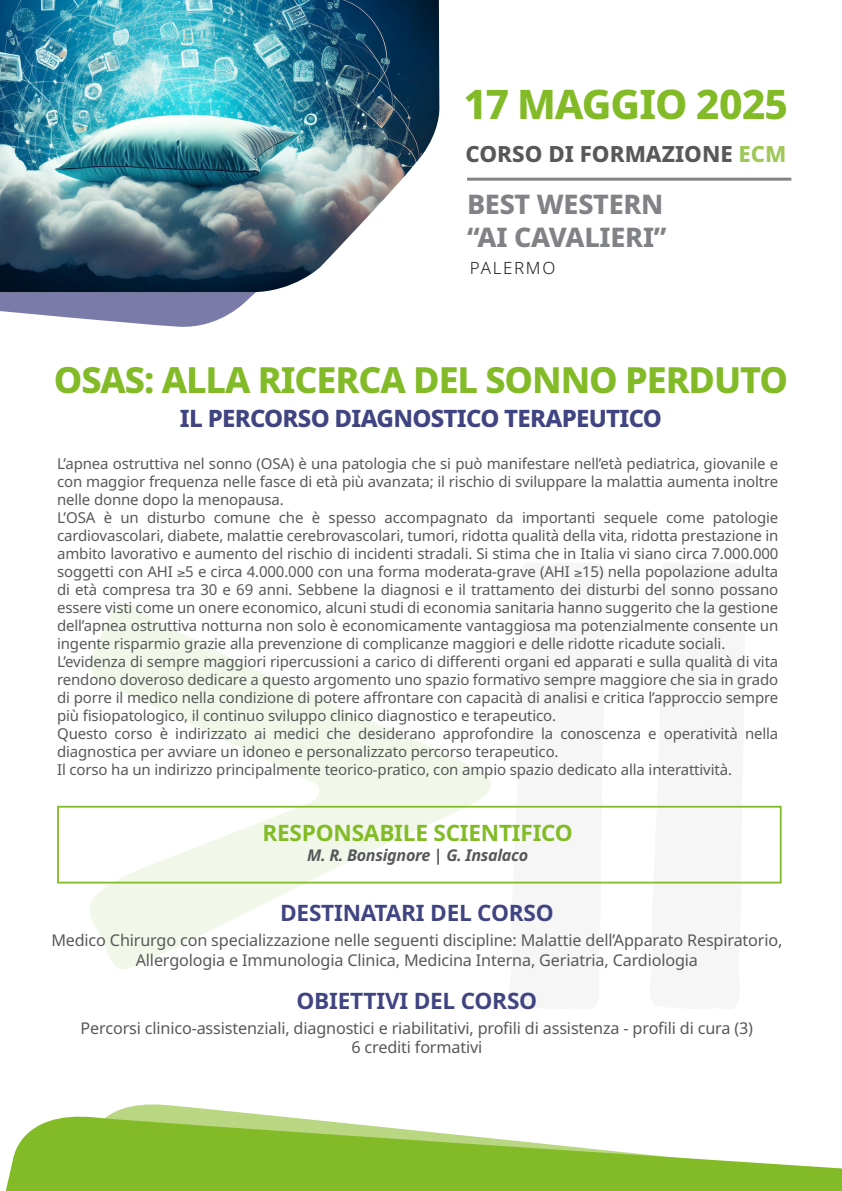
<style>
.page{position:relative;width:842px;height:1191px;background:#fff}
.page>*{position:absolute;margin:0;border:0;box-sizing:border-box;transform-origin:0 0}
.t1{font:800 40.7px "Noto Sans";letter-spacing:-.025em;color:#82bb27}
.t2{font:800 36px "Noto Sans";letter-spacing:-.03em;color:#82bb27}
.t3{font:800 27px "Noto Sans";letter-spacing:-.01em;color:#808285}
.t4{font:800 24px "Noto Sans";letter-spacing:-.03em;color:#404481}
.t5{font:700 22.6px "Noto Sans";letter-spacing:-.01em;color:#404481}
.t6{font:700 22.6px "Noto Sans";letter-spacing:-.01em;color:#82bb27}
.t7{font:800 22.3px "Noto Sans";color:#57585a}
.t8{font:300 16.9px "Noto Sans";letter-spacing:.1em;color:#231f20}
.t9{font:16.2px "Noto Sans";letter-spacing:-.01em;color:#57585a}
.t10{font:italic 700 16.2px "Noto Sans";letter-spacing:-.02em;color:#57585a}
.t11{font:15px/18px "Noto Sans";letter-spacing:-.01em;color:#57585a;text-align:justify}
.s1{color:#9fc859}
</style>
<div class="page">
<svg style="left:0;top:292px;width:257px;height:35px;fill:#7b7ba9"></svg>
<img style="left:0;top:0;width:439px;height:292px">
<svg style="left:5px;top:1109px;width:837px;height:82px;fill:#82bb27"></svg>
<div style="left:57px;top:806px;width:725px;height:77px;border:2px solid #82bb27"></div>
<hr style="left:467px;top:178px;width:324px;height:3px;background:#808285">
<p class="t1" style="left:466px;top:81px;width:324px">17 MAGGIO 2025</p>
<p class="t7" style="left:466px;top:141px;width:322px">CORSO DI FORMAZIONE <span class="s1">ECM</span></p>
<p class="t3" style="left:467px;top:188px;width:198px">BEST WESTERN</p>
<p class="t3" style="left:467px;top:221px;width:201px">“AI CAVALIERI”</p>
<p class="t8" style="left:470px;top:258px;width:87px">PALERMO</p>
<p class="t2" style="left:54px;top:359px;width:736px">OSAS: ALLA RICERCA DEL SONNO PERDUTO</p>
<p class="t4" style="left:180px;top:405px;width:484px">IL PERCORSO DIAGNOSTICO TERAPEUTICO</p>
<p class="t11" style="left:57px;top:454px;width:723px">L’apnea ostruttiva nel sonno (OSA) è una patologia che si può manifestare nell’età pediatrica, giovanile e con maggior frequenza nelle fasce di età più avanzata; il rischio di sviluppare la malattia aumenta inoltre nelle donne dopo la menopausa.</p>
<p class="t11" style="left:57px;top:508px;width:723px">L’OSA è un disturbo comune che è spesso accompagnato da importanti sequele come patologie cardiovascolari, diabete, malattie cerebrovascolari, tumori, ridotta qualità della vita, ridotta prestazione in ambito lavorativo e aumento del rischio di incidenti stradali. Si stima che in Italia vi siano circa 7.000.000 soggetti con AHI ≥5 e circa 4.000.000 con una forma moderata-grave (AHI ≥15) nella popolazione adulta di età compresa tra 30 e 69 anni. Sebbene la diagnosi e il trattamento dei disturbi del sonno possano essere visti come un onere economico, alcuni studi di economia sanitaria hanno suggerito che la gestione dell’apnea ostruttiva notturna non solo è economicamente vantaggiosa ma potenzialmente consente un ingente risparmio grazie alla prevenzione di complicanze maggiori e delle ridotte ricadute sociali.</p>
<p class="t11" style="left:57px;top:652px;width:723px">L’evidenza di sempre maggiori ripercussioni a carico di differenti organi ed apparati e sulla qualità di vita rendono doveroso dedicare a questo argomento uno spazio formativo sempre maggiore che sia in grado di porre il medico nella condizione di potere affrontare con capacità di analisi e critica l’approccio sempre più fisiopatologico, il continuo sviluppo clinico diagnostico e terapeutico.</p>
<p class="t11" style="left:57px;top:724px;width:723px">Questo corso è indirizzato ai medici che desiderano approfondire la conoscenza e operatività nella diagnostica per avviare un idoneo e personalizzato percorso terapeutico.</p>
<p class="t11" style="left:57px;top:760px;width:676px">Il corso ha un indirizzo principalmente teorico-pratico, con ampio spazio dedicato alla interattività.</p>
<p class="t6" style="left:262px;top:820px;width:312px">RESPONSABILE SCIENTIFICO</p>
<p class="t10" style="left:307px;top:843px;width:222px">M. R. Bonsignore | G. Insalaco</p>
<p class="t5" style="left:280px;top:899px;width:275px">DESTINATARI DEL CORSO</p>
<p class="t9" style="left:51px;top:930px;width:733px">Medico Chirurgo con specializzazione nelle seguenti discipline: Malattie dell’Apparato Respiratorio,</p>
<p class="t9" style="left:136px;top:950px;width:564px">Allergologia e Immunologia Clinica, Medicina Interna, Geriatria, Cardiologia</p>
<p class="t5" style="left:297px;top:987px;width:242px">OBIETTIVI DEL CORSO</p>
<p class="t9" style="left:81px;top:1018px;width:674px">Percorsi clinico-assistenziali, diagnostici e riabilitativi, profili di assistenza - profili di cura (3)</p>
<p class="t9" style="left:351px;top:1037px;width:132px">6 crediti formativi</p>
</div>
